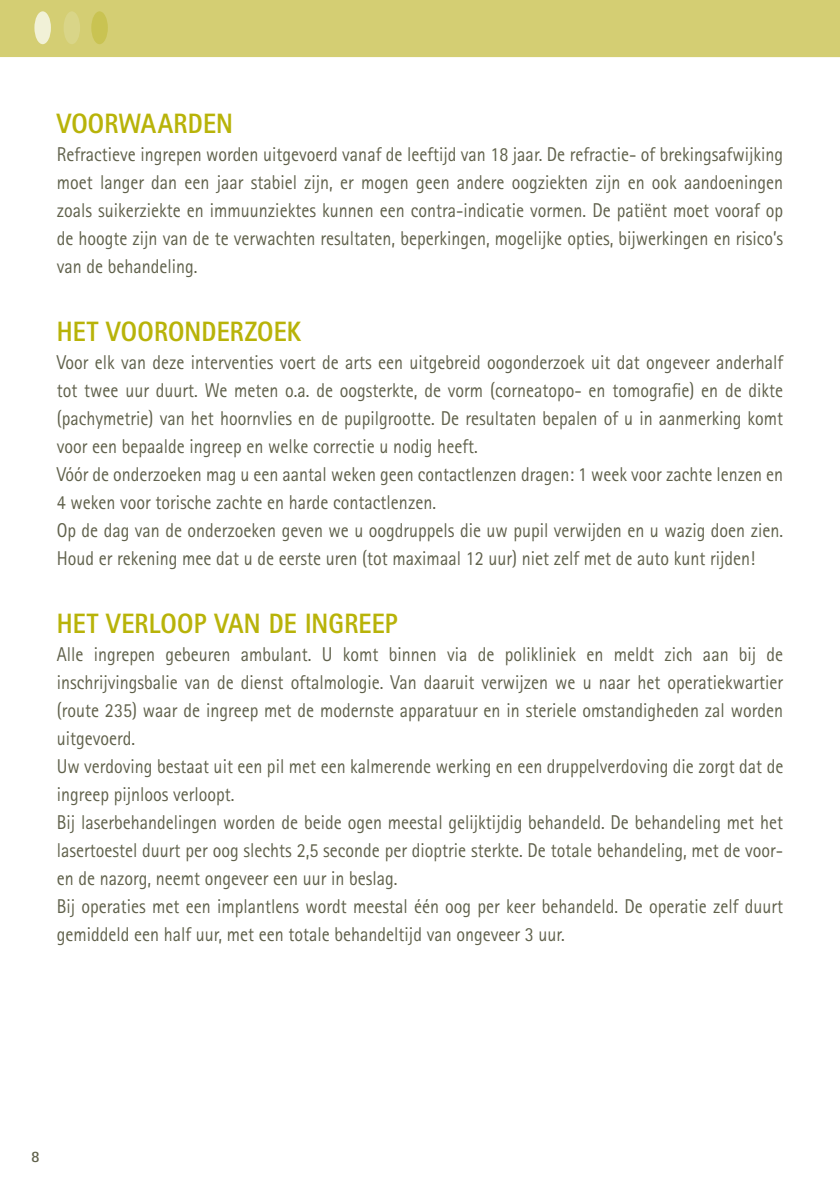
<style>
.page{position:relative;width:840px;height:1191px;background:#fff}
.page>*{position:absolute;margin:0;border:0;box-sizing:border-box;transform-origin:0 0}
.tabel_titel{font:800 28px "Rotis Sans Serif Std";letter-spacing:.005em;color:#b8b309;scale:.9 1}
.tabel_titel-2{font:20px/28px "Rotis Sans Serif Std";color:#60614b;text-align:justify;scale:.9 1}
.t1{font:700 16px "Rotis Sans Serif Std";color:#60614b}
</style>
<div class="page">
<div style="left:0;top:0;width:839px;height:57px;background:#d4ce73"></div>
<div style="left:91px;top:11px;width:17px;height:33px;background:#c9c352;border-radius:50%"></div>
<div style="left:64px;top:11px;width:16px;height:33px;background:#d9d588;border-radius:50%"></div>
<div style="left:34px;top:11px;width:17px;height:33px;background:#f1f1d7;border-radius:50%"></div>
<p class="tabel_titel" style="left:57px;top:105px;width:197px">VOORWAARDEN</p>
<p class="tabel_titel-2" style="left:57px;top:140px;width:808px">Refractieve ingrepen worden uitgevoerd vanaf de leeftijd van 18 jaar. De refractie- of brekingsafwijking moet langer dan een jaar stabiel zijn, er mogen geen andere oogziekten zijn en ook aandoeningen zoals suikerziekte en immuunziektes kunnen een contra-indicatie vormen. De patiënt moet vooraf op de hoogte zijn van de te verwachten resultaten, beperkingen, mogelijke opties, bijwerkingen en risico’s van de behandeling.</p>
<p class="tabel_titel" style="left:57px;top:313px;width:273px">HET VOORONDERZOEK</p>
<p class="tabel_titel-2" style="left:57px;top:348px;width:808px">Voor elk van deze interventies voert de arts een uitgebreid oogonderzoek uit dat ongeveer anderhalf tot twee uur duurt. We meten o.a. de oogsterkte, de vorm (corneatopo- en tomografie) en de dikte (pachymetrie) van het hoornvlies en de pupilgrootte. De resultaten bepalen of u in aanmerking komt voor een bepaalde ingreep en welke correctie u nodig heeft.</p>
<p class="tabel_titel-2" style="left:57px;top:460px;width:808px">Vóór de onderzoeken mag u een aantal weken geen contactlenzen dragen: 1 week voor zachte lenzen en<br>4 weken voor torische zachte en harde contactlenzen.</p>
<p class="tabel_titel-2" style="left:57px;top:516px;width:808px">Op de dag van de onderzoeken geven we u oogdruppels die uw pupil verwijden en u wazig doen zien.<br>Houd er rekening mee dat u de eerste uren (tot maximaal 12 uur) niet zelf met de auto kunt rijden!</p>
<p class="tabel_titel" style="left:57px;top:605px;width:380px">HET VERLOOP VAN DE INGREEP</p>
<p class="tabel_titel-2" style="left:57px;top:640px;width:808px">Alle ingrepen gebeuren ambulant. U komt binnen via de polikliniek en meldt zich aan bij de inschrijvingsbalie van de dienst oftalmologie. Van daaruit verwijzen we u naar het operatiekwartier (route 235) waar de ingreep met de modernste apparatuur en in steriele omstandigheden zal worden uitgevoerd.</p>
<p class="tabel_titel-2" style="left:57px;top:752px;width:808px">Uw verdoving bestaat uit een pil met een kalmerende werking en een druppelverdoving die zorgt dat de ingreep pijnloos verloopt.</p>
<p class="tabel_titel-2" style="left:57px;top:808px;width:808px">Bij laserbehandelingen worden de beide ogen meestal gelijktijdig behandeld. De behandeling met het lasertoestel duurt per oog slechts 2,5 seconde per dioptrie sterkte. De totale behandeling, met de voor&shy;en de nazorg, neemt ongeveer een uur in beslag.</p>
<p class="tabel_titel-2" style="left:57px;top:892px;width:808px">Bij operaties met een implantlens wordt meestal één oog per keer behandeld. De operatie zelf duurt gemiddeld een half uur, met een totale behandeltijd van ongeveer 3 uur.</p>
<p class="t1" style="left:31px;top:1146px;width:10px">8</p>
</div>
